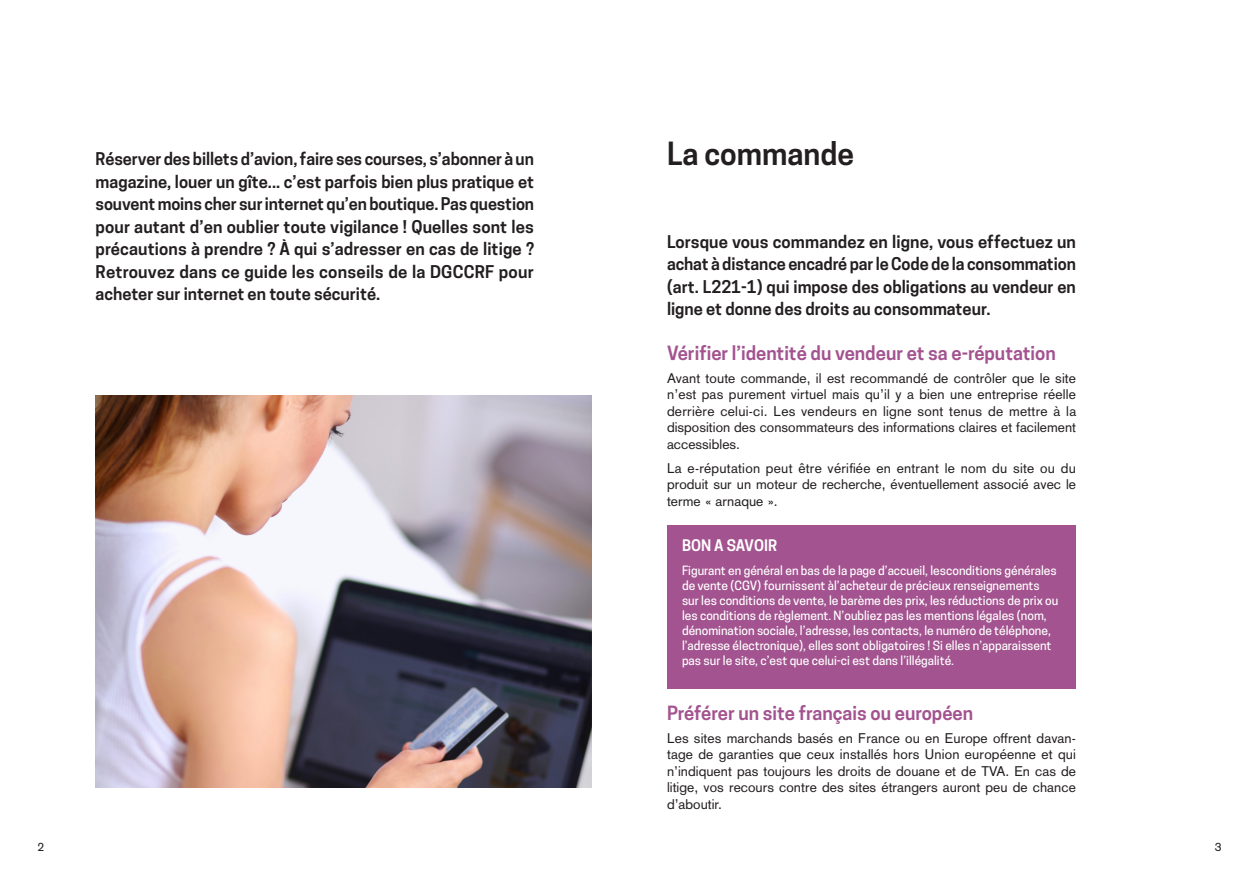
<style>
.page{position:relative;width:1259px;height:893px;background:#fff}
.page>*{position:absolute;margin:0;border:0;box-sizing:border-box;transform-origin:0 0}
.t1{font:600 30px "Cooper Hewitt";color:#231f20}
.t2{font:600 18.45px "Cooper Hewitt";color:#a3538f}
.t3{font:600 16.5px/22.5px "Cooper Hewitt";color:#231f20;text-align:justify}
.t4{font:600 15px "Cooper Hewitt";color:#fff}
.t5{font:13.8px/16.5px "Basic Commercial LT";letter-spacing:.005em;color:#231f20;text-align:justify}
.t6{font:500 12px/15px "Cooper Hewitt";color:#fff}
.t7{font:12px "Basic Commercial LT";color:#231f20}
</style>
<div class="page">
<div style="left:667px;top:525px;width:409px;height:164px;background:#a3538f"></div>
<img style="left:96px;top:396px;width:496px;height:392px">
<p class="t3" style="left:96px;top:148px;width:440px">Réserver des billets d’avion, faire ses courses, s’abonner à un magazine, louer un gîte... c’est parfois bien plus pratique et souvent moins cher sur internet qu’en boutique. Pas question pour autant d’en oublier toute vigilance ! Quelles sont les précautions à prendre ? À qui s’adresser en cas de litige ?<br>Retrouvez dans ce guide les conseils de la DGCCRF pour acheter sur internet en toute sécurité.</p>
<h1 class="t1" style="left:667px;top:136px;width:189px">La commande</h1>
<p class="t3" style="left:667px;top:230px;width:410px">Lorsque vous commandez en ligne, vous effectuez un achat à distance encadré par le Code de la consommation (art. L221-1) qui impose des obligations au vendeur en ligne et donne des droits au consommateur.</p>
<h2 class="t2" style="left:667px;top:342px;width:390px">Vérifier l’identité du vendeur et sa e-réputation</h2>
<p class="t5" style="left:667px;top:369px;width:411px">Avant toute commande, il est recommandé de contrôler que le site n’est pas purement virtuel mais qu’il y a bien une entreprise réelle derrière celui-ci. Les vendeurs en ligne sont tenus de mettre à la disposition des consommateurs des informations claires et facilement accessibles.</p>
<p class="t5" style="left:667px;top:459px;width:410px">La e-réputation peut être vérifiée en entrant le nom du site ou du produit sur un moteur de recherche, éventuellement associé avec le terme « arnaque ».</p>
<p class="t4" style="left:682px;top:537px;width:97px">BON A SAVOIR</p>
<p class="t6" style="left:682px;top:563px;width:378px">Figurant en général en bas de la page d’accueil, lesconditions générales de vente (CGV) fournissent àl’acheteur de précieux renseignements sur les conditions de vente, le barème des prix, les réductions de prix ou les conditions de règlement. N’oubliez pas les mentions légales (nom, dénomination sociale, l’adresse, les contacts, le numéro de téléphone, l’adresse électronique), elles sont obligatoires ! Si elles n’apparaissent pas sur le site, c’est que celui-ci est dans l’illégalité.</p>
<h2 class="t2" style="left:667px;top:702px;width:308px">Préférer un site français ou européen</h2>
<p class="t5" style="left:667px;top:729px;width:410px">Les sites marchands basés en France ou en Europe offrent davan&shy;tage de garanties que ceux installés hors Union européenne et qui n’indiquent pas toujours les droits de douane et de TVA. En cas de litige, vos recours contre des sites étrangers auront peu de chance d’aboutir.</p>
<p class="t7" style="left:38px;top:839px;width:8px">2</p>
<p class="t7" style="left:1214px;top:839px;width:8px">3</p>
</div>
